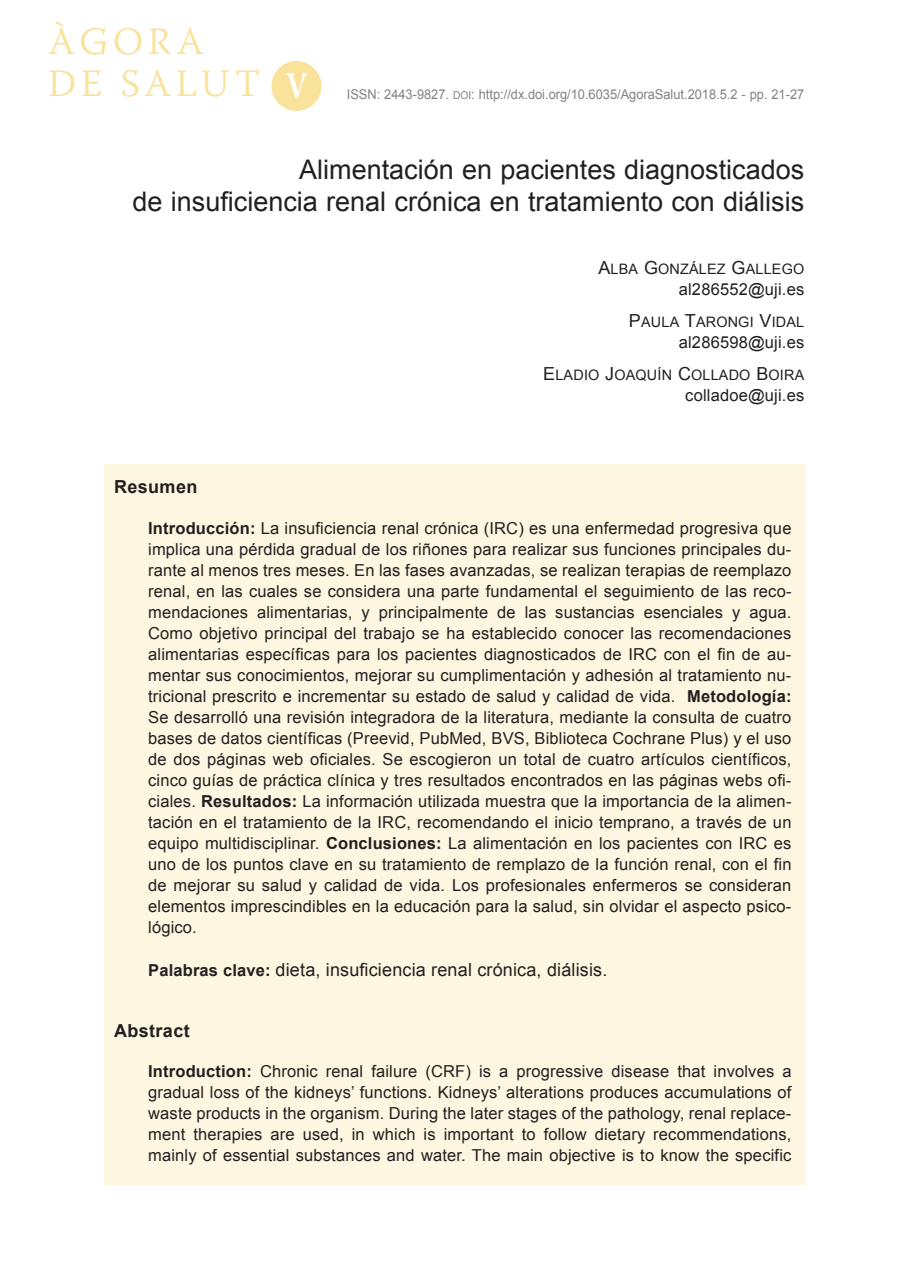
<style>
.page{position:relative;width:910px;height:1280px;background:#fff}
.page>*{position:absolute;margin:0;border:0;box-sizing:border-box;transform-origin:0 0}
.t1{font:300 38.7px/42.6px "Warnock Pro";letter-spacing:.11em;color:#f9e299}
.t2{font:27px/32.4px "Arial";color:#231f20;text-align:right}
.t3{font:18px "Arial";letter-spacing:.01em;color:#231f20}
.t4{font:700 18px "Arial";letter-spacing:.02em;color:#231f20}
.t5{font:16.5px/21px "Arial";letter-spacing:.01em;color:#231f20;text-align:justify}
.t6{font:14.4px "Arial MT SC800";letter-spacing:.01em;color:#231f20}
.t7{font:13.5px "Arial";color:#808285;scale:.95 1}
.s1{font-weight:700;font-size:37.5px;color:#fff}
.s2{font-family:"Arial MT SC800"}
.s3{font-family:"Arial MT SC800";font-size:10.8px}
.s4{font-size:18px}
.s5{font-weight:700}
.s6{font-weight:700;font-size:16.5px}
</style>
<div class="page">
<div style="left:272px;top:61px;width:49px;height:50px;background:#f9e299;border-radius:50%"></div>
<div style="left:104px;top:465px;width:702px;height:720px;background:#fdf6e0"></div>
<h1 class="t1" style="left:48px;top:19px;width:260px">ÀGORA<br>DE SALUT <span class="s1">V</span></h1>
<p class="t7" style="left:347px;top:85px;width:483px">ISSN: 2443-9827<span class="s2">.</span> <span class="s3">DOI</span><span class="s2">:</span> http://dx.doi.org/10.6035/AgoraSalut.2018.5.2 - pp. 21-27</p>
<h2 class="t2" style="left:133px;top:153px;width:673px">Alimentación en pacientes diagnosticados<br>de insuficiencia renal crónica en tratamiento con diálisis</h2>
<p class="t6" style="left:598px;top:259px;width:207px"><span class="s4">A</span>LBA <span class="s4">G</span>ONZÁLEZ <span class="s4">G</span>ALLEGO</p>
<p class="t5" style="left:679px;top:279px;width:127px">al286552@uji.es</p>
<p class="t6" style="left:629px;top:313px;width:177px"><span class="s4">P</span>AULA <span class="s4">T</span>ARONG I <span class="s4">V</span>IDAL</p>
<p class="t5" style="left:679px;top:332px;width:127px">al286598@uji.es</p>
<p class="t6" style="left:543px;top:366px;width:263px"><span class="s4">E</span>LADIO <span class="s4">J</span>OAQUÍN <span class="s4">C</span>OLLADO <span class="s4">B</span>OIRA</p>
<p class="t5" style="left:685px;top:385px;width:121px">colladoe@uji.es</p>
<p class="t4" style="left:114px;top:475px;width:85px">Resumen</p>
<p class="t5" style="left:148px;top:518px;width:645px"><span class="s5">Introducción:</span> La insuficiencia renal crónica (IRC) es una enfermedad progresiva que implica una pérdida gradual de los riñones para realizar sus funciones principales du&shy;rante al menos tres meses. En las fases avanzadas, se realizan terapias de reemplazo renal, en las cuales se considera una parte fundamental el seguimiento de las reco&shy;mendaciones alimentarias, y principalmente de las sustancias esenciales y agua.<br>Como objetivo principal del trabajo se ha establecido conocer las recomendaciones alimentarias específicas para los pacientes diagnosticados de IRC con el fin de au&shy;mentar sus conocimientos, mejorar su cumplimentación y adhesión al tratamiento nu&shy;tricional prescrito e incrementar su estado de salud y calidad de vida. <span class="s5">Metodología:<br></span>Se desarrolló una revisión integradora de la literatura, mediante la consulta de cuatro bases de datos científicas (Preevid, PubMed, BVS, Biblioteca Cochrane Plus) y el uso de dos páginas web oficiales. Se escogieron un total de cuatro artículos científicos, cinco guías de práctica clínica y tres resultados encontrados en las páginas webs ofi&shy;ciales. <span class="s5">Resultados:</span> La información utilizada muestra que la importancia de la alimen&shy;tación en el tratamiento de la IRC, recomendando el inicio temprano, a través de un equipo multidisciplinar. <span class="s5">Conclusiones:</span> La alimentación en los pacientes con IRC es uno de los puntos clave en su tratamiento de remplazo de la función renal, con el fin de mejorar su salud y calidad de vida. Los profesionales enfermeros se consideran elementos imprescindibles en la educación para la salud, sin olvidar el aspecto psico&shy;lógico.</p>
<p class="t3" style="left:148px;top:958px;width:461px"><span class="s6">Palabras clave:</span> dieta, insuficiencia renal crónica, diálisis.</p>
<p class="t4" style="left:114px;top:1018px;width:77px">Abstract</p>
<p class="t5" style="left:148px;top:1061px;width:645px"><span class="s5">Introduction:</span> Chronic renal failure (CRF) is a progressive disease that involves a gradual loss of the kidneys’ functions. Kidneys’ alterations produces accumulations of waste products in the organism. During the later stages of the pathology, renal replace&shy;ment therapies are used, in which is important to follow dietary recommendations, mainly of essential substances and water. The main objective is to know the specific</p>
</div>
